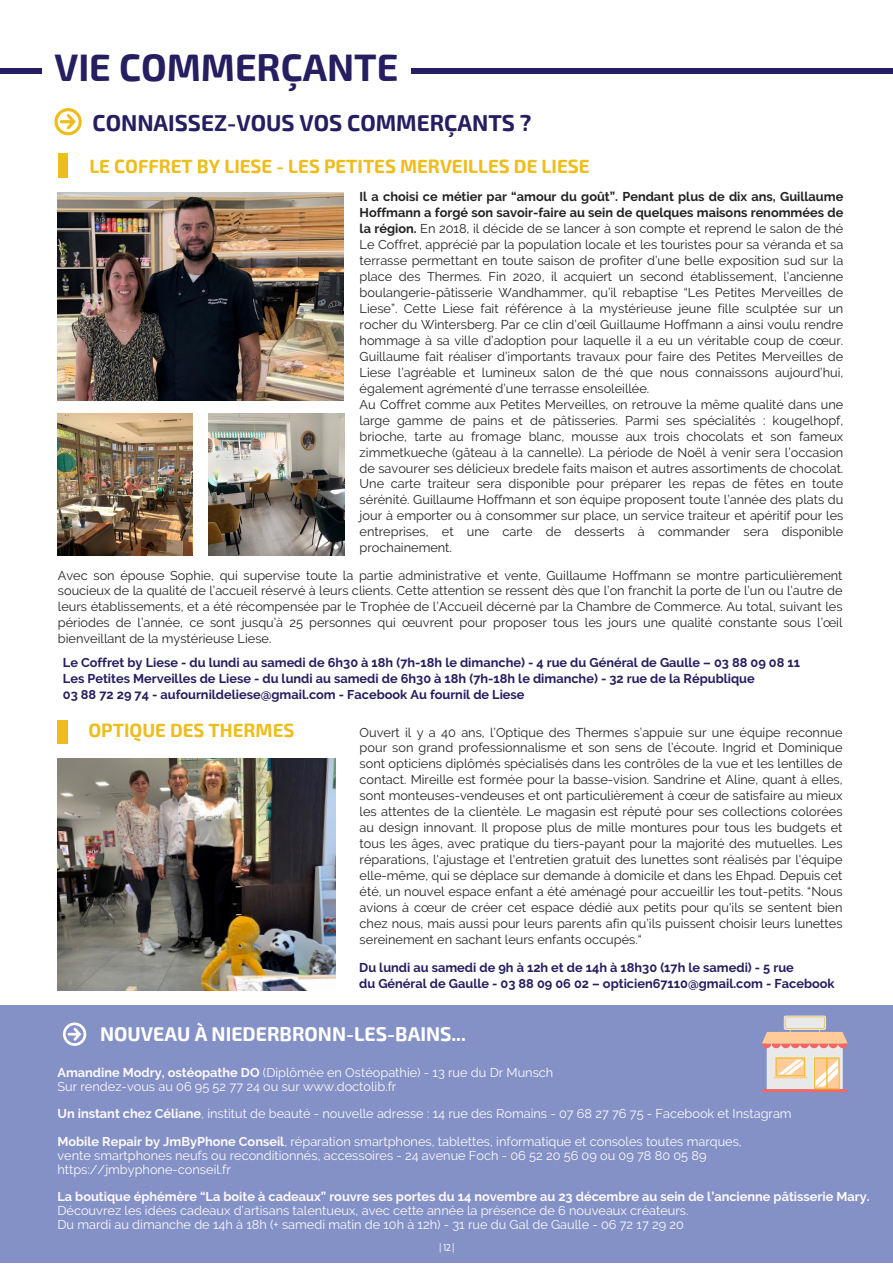
<style>
.page{position:relative;width:893px;height:1264px;background:#fff}
.page>*{position:absolute;margin:0;border:0;box-sizing:border-box;transform-origin:0 0}
.t1{font:700 37.5px "Exo 2";color:#251e60}
.t2{font:700 22.5px "Exo 2";color:#251e60}
.t3{font:700 19.5px "Exo 2";color:#fff}
.t4{font:700 18.75px "Exo 2";color:#eebd1c}
.t5{font:12.75px/15.9px "Raleway";color:#222;text-align:justify}
.t6{font:12.75px "Raleway";color:#fefafa}
.t7{font:700 12.75px "Raleway";color:#251e60}
.t8{font:700 12.75px/13.8px "Raleway";color:#fefafa}
.t9{font:10.5px "Gidole";color:#fff}
.s1{font-weight:700}
.s2{font-weight:400}
</style>
<div class="page">
<hr style="left:0;top:69px;width:892px;height:4px;background:#251e60">
<svg style="left:54px;top:108px;width:27px;height:27px"></svg>
<div style="left:58px;top:154px;width:10px;height:110px;background:#eebd1c"></div>
<div style="left:35px;top:178px;width:54px;height:102px;background:#fff"></div>
<img style="left:58px;top:193px;width:286px;height:208px">
<div style="left:0;top:1005px;width:892px;height:257px;background:#8491c7"></div>
<div style="left:58px;top:720px;width:9px;height:110px;background:#eebd1c"></div>
<div style="left:34px;top:744px;width:54px;height:102px;background:#fff"></div>
<div style="left:43px;top:45px;width:368px;height:46px;background:#fff"></div>
<img style="left:58px;top:413px;width:135px;height:142px">
<img style="left:58px;top:759px;width:278px;height:231px">
<img style="left:209px;top:413px;width:135px;height:142px">
<svg style="left:762px;top:1015px;width:85px;height:77px"></svg>
<svg style="left:63px;top:1022px;width:23px;height:23px"></svg>
<p class="t1" style="left:54px;top:44px;width:345px">VIE COMMERÇANTE</p>
<p class="t2" style="left:92px;top:109px;width:440px">CONNAISSEZ-VOUS VOS COMMERÇANTS ?</p>
<p class="t4" style="left:89px;top:154px;width:501px">LE COFFRET BY LIESE - LES PETITES MERVEILLES DE LIESE</p>
<p class="t5" style="left:359px;top:189px;width:485px"><span class="s1">Il a choisi ce métier par “amour du goût”. Pendant plus de dix ans, Guillaume Hoffmann a forgé son savoir-faire au sein de quelques maisons renommées de la région.</span> En 2018, il décide de se lancer à son compte et reprend le salon de thé Le Coffret, apprécié par la population locale et les touristes pour sa véranda et sa terrasse permettant en toute saison de profiter d’une belle exposition sud sur la place des Thermes. Fin 2020, il acquiert un second établissement, l’ancienne boulangerie-pâtisserie Wandhammer, qu’il rebaptise “Les Petites Merveilles de Liese”. Cette Liese fait référence à la mystérieuse jeune fille sculptée sur un rocher du Wintersberg. Par ce clin d’œil Guillaume Hoffmann a ainsi voulu rendre hommage à sa ville d’adoption pour laquelle il a eu un véritable coup de cœur.<br>Guillaume fait réaliser d’importants travaux pour faire des Petites Merveilles de Liese l’agréable et lumineux salon de thé que nous connaissons aujourd’hui, également agrémenté d’une terrasse ensoleillée.</p>
<p class="t5" style="left:359px;top:396px;width:485px">Au Coffret comme aux Petites Merveilles, on retrouve la même qualité dans une large gamme de pains et de pâtisseries. Parmi ses spécialités : kougelhopf, brioche, tarte au fromage blanc, mousse aux trois chocolats et son fameux zimmetkueche (gâteau à la cannelle). La période de Noël à venir sera l’occasion de savourer ses délicieux bredele faits maison et autres assortiments de chocolat.<br>Une carte traiteur sera disponible pour préparer les repas de fêtes en toute sérénité. Guillaume Hoffmann et son équipe proposent toute l’année des plats du jour à emporter ou à consommer sur place, un service traiteur et apéritif pour les entreprises, et une carte de desserts à commander sera disponible prochainement.</p>
<p class="t5" style="left:58px;top:567px;width:786px">Avec son épouse Sophie, qui supervise toute la partie administrative et vente, Guillaume Hoffmann se montre particulièrement soucieux de la qualité de l’accueil réservé à leurs clients. Cette attention se ressent dès que l’on franchit la porte de l’un ou l’autre de leurs établissements, et a été récompensée par le Trophée de l’Accueil décerné par la Chambre de Commerce. Au total, suivant les périodes de l’année, ce sont jusqu’à 25 personnes qui œuvrent pour proposer tous les jours une qualité constante sous l’œil bienveillant de la mystérieuse Liese.</p>
<p class="t7" style="left:63px;top:655px;width:738px">Le Coffret by Liese - du lundi au samedi de 6h30 à 18h (7h-18h le dimanche) - 4 rue du Général de Gaulle – 03 88 09 08 11</p>
<p class="t7" style="left:63px;top:671px;width:693px">Les Petites Merveilles de Liese - du lundi au samedi de 6h30 à 18h (7h-18h le dimanche) - 32 rue de la République</p>
<p class="t7" style="left:63px;top:687px;width:463px">03 88 72 29 74 - aufournildeliese@gmail.com - Facebook Au fournil de Liese</p>
<p class="t4" style="left:88px;top:718px;width:207px">OPTIQUE DES THERMES</p>
<p class="t5" style="left:359px;top:724px;width:484px">Ouvert il y a 40 ans, l’Optique des Thermes s’appuie sur une équipe reconnue pour son grand professionnalisme et son sens de l’écoute. Ingrid et Dominique sont opticiens diplômés spécialisés dans les contrôles de la vue et les lentilles de contact. Mireille est formée pour la basse-vision. Sandrine et Aline, quant à elles, sont monteuses-vendeuses et ont particulièrement à cœur de satisfaire au mieux les attentes de la clientèle. Le magasin est réputé pour ses collections colorées au design innovant. Il propose plus de mille montures pour tous les budgets et tous les âges, avec pratique du tiers-payant pour la majorité des mutuelles. Les réparations, l'ajustage et l'entretien gratuit des lunettes sont réalisés par l'équipe elle-même, qui se déplace sur demande à domicile et dans les Ehpad. Depuis cet été, un nouvel espace enfant a été aménagé pour accueillir les tout-petits. “Nous avions à cœur de créer cet espace dédié aux petits pour qu'ils se sentent bien chez nous, mais aussi pour leurs parents afin qu’ils puissent choisir leurs lunettes sereinement en sachant leurs enfants occupés.“</p>
<p class="t7" style="left:359px;top:959px;width:436px">Du lundi au samedi de 9h à 12h et de 14h à 18h30 (17h le samedi) - 5 rue</p>
<p class="t7" style="left:359px;top:975px;width:477px">du Général de Gaulle - 03 88 09 06 02 – opticien67110@gmail.com - Facebook</p>
<p class="t3" style="left:100px;top:1021px;width:367px">NOUVEAU À NIEDERBRONN-LES-BAINS...</p>
<p class="t6" style="left:57px;top:1064px;width:497px"><span class="s1">Amandine Modry, ostéopathe DO</span> (Diplômée en Ostéopathie) - 13 rue du Dr Munsch</p>
<p class="t6" style="left:57px;top:1078px;width:340px">Sur rendez-vous au 06 95 52 77 24 ou sur www.doctolib.fr</p>
<p class="t6" style="left:57px;top:1106px;width:735px"><span class="s1">Un instant chez Céliane</span>, institut de beauté - nouvelle adresse : 14 rue des Romains - 07 68 27 76 75 - Facebook et Instagram</p>
<p class="t6" style="left:57px;top:1133px;width:685px"><span class="s1">Mobile Repair by JmByPhone Conseil</span>, réparation smartphones, tablettes, informatique et consoles toutes marques,</p>
<p class="t6" style="left:57px;top:1147px;width:650px">vente smartphones neufs ou reconditionnés, accessoires - 24 avenue Foch - 06 52 20 56 09 ou 09 78 80 05 89</p>
<p class="t6" style="left:57px;top:1161px;width:175px">https://jmbyphone-conseil.fr</p>
<p class="t8" style="left:57px;top:1189px;width:813px">La boutique éphémère “La boite à cadeaux” rouvre ses portes du 14 novembre au 23 décembre au sein de l’ancienne pâtisserie Mary.<br><span class="s2">Découvrez les idées cadeaux d’artisans talentueux, avec cette année la présence de 6 nouveaux créateurs.</span></p>
<p class="t6" style="left:57px;top:1216px;width:628px">Du mardi au dimanche de 14h à 18h (+ samedi matin de 10h à 12h) - 31 rue du Gal de Gaulle - 06 72 17 29 20</p>
<p class="t9" style="left:439px;top:1241px;width:17px">|12|</p>
</div>
